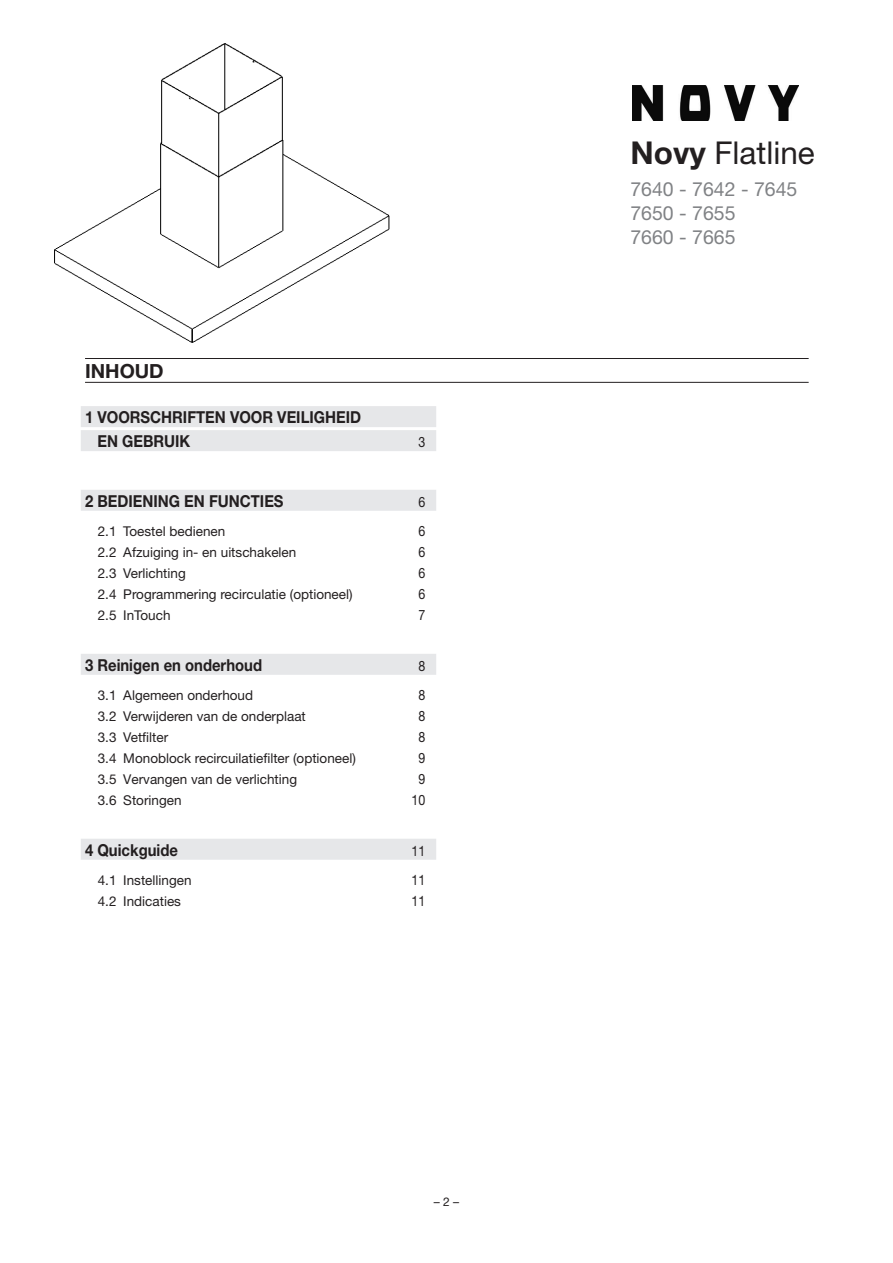
<style>
.page{position:relative;width:893px;height:1263px;background:#fff}
.page>*{position:absolute;margin:0;border:0;box-sizing:border-box;transform-origin:0 0}
.t1{font:31.5px "Helvetica Neue LT Std";color:#231f20}
.t2{font:19.5px/24px "Helvetica Neue LT Std";color:#808285}
.t3{font:700 19.5px "Helvetica Neue LT Std";color:#231f20}
.t4{font:700 16.5px/24px "Helvetica Neue LT Std";color:#231f20;scale:.9 1}
.t5{font:14.25px "Helvetica Neue LT Std";color:#231f20;scale:.87 1}
.t6{font:13.5px "Helvetica Neue LT Std";color:#231f20}
.t7{font:12px "Helvetica Neue LT Std";color:#231f20}
.s1{font-weight:700}
</style>
<div class="page">
<img style="left:632px;top:86px;width:166px;height:34px">
<img style="left:54px;top:43px;width:336px;height:300px">
<hr style="left:85px;top:358px;width:724px;height:1px;background:#231f20">
<hr style="left:85px;top:382px;width:724px;height:1px;background:#231f20">
<div style="left:81px;top:406px;width:355px;height:21px;background:#e6e7e9"></div>
<div style="left:81px;top:430px;width:355px;height:21px;background:#e6e7e9"></div>
<div style="left:81px;top:490px;width:355px;height:21px;background:#e6e7e9"></div>
<div style="left:81px;top:654px;width:355px;height:21px;background:#e6e7e9"></div>
<div style="left:81px;top:839px;width:355px;height:21px;background:#e6e7e9"></div>
<h2 class="t3" style="left:85px;top:359px;width:80px">INHOUD</h2>
<p class="t4" style="left:97px;top:405px;width:295px;text-indent:-12px">1 VOORSCHRIFTEN VOOR VEILIGHEID<br>EN GEBRUIK</p>
<p class="t5" style="left:418px;top:434px;width:9px">3</p>
<p class="t4" style="left:85px;top:488px;width:222px">2 BEDIENING EN FUNCTIES</p>
<p class="t5" style="left:418px;top:493px;width:9px">6</p>
<p class="t6" style="left:98px;top:523px;width:129px">2.1 Toestel bedienen</p>
<p class="t5" style="left:418px;top:523px;width:9px">6</p>
<p class="t6" style="left:98px;top:544px;width:200px">2.2 Afzuiging in- en uitschakelen</p>
<p class="t5" style="left:418px;top:543px;width:9px">6</p>
<p class="t6" style="left:98px;top:565px;width:90px">2.3 Verlichting</p>
<p class="t5" style="left:418px;top:564px;width:9px">6</p>
<p class="t6" style="left:98px;top:586px;width:256px">2.4 Programmering recirculatie (optioneel)</p>
<p class="t5" style="left:418px;top:585px;width:9px">6</p>
<p class="t6" style="left:98px;top:607px;width:74px">2.5 InTouch</p>
<p class="t5" style="left:418px;top:606px;width:9px">7</p>
<p class="t4" style="left:85px;top:652px;width:198px">3 Reinigen en onderhoud</p>
<p class="t5" style="left:418px;top:657px;width:9px">8</p>
<p class="t6" style="left:98px;top:687px;width:157px">3.1 Algemeen onderhoud</p>
<p class="t5" style="left:418px;top:687px;width:9px">8</p>
<p class="t6" style="left:98px;top:708px;width:210px">3.2 Verwijderen van de onderplaat</p>
<p class="t5" style="left:418px;top:707px;width:9px">8</p>
<p class="t6" style="left:98px;top:729px;width:72px">3.3 Vetfilter</p>
<p class="t5" style="left:418px;top:728px;width:9px">8</p>
<p class="t6" style="left:98px;top:750px;width:260px">3.4 Monoblock recircuilatiefilter (optioneel)</p>
<p class="t5" style="left:418px;top:749px;width:9px">9</p>
<p class="t6" style="left:98px;top:771px;width:201px">3.5 Vervangen van de verlichting</p>
<p class="t5" style="left:418px;top:770px;width:9px">9</p>
<p class="t6" style="left:98px;top:792px;width:85px">3.6 Storingen</p>
<p class="t5" style="left:411px;top:791px;width:17px">10</p>
<p class="t4" style="left:85px;top:837px;width:105px">4 Quickguide</p>
<p class="t5" style="left:411px;top:842px;width:17px">11</p>
<p class="t6" style="left:98px;top:872px;width:95px">4.1 Instellingen</p>
<p class="t5" style="left:411px;top:871px;width:17px">11</p>
<p class="t6" style="left:98px;top:893px;width:85px">4.2 Indicaties</p>
<p class="t5" style="left:411px;top:892px;width:17px">11</p>
<p class="t7" style="left:434px;top:1194px;width:27px">– 2 –</p>
<h1 class="t1" style="left:630px;top:134px;width:186px"><span class="s1">Novy</span> Flatline</h1>
<h2 class="t2" style="left:630px;top:177px;width:168px">7640 - 7642 - 7645<br>7650 - 7655<br>7660 - 7665</h2>
</div>
